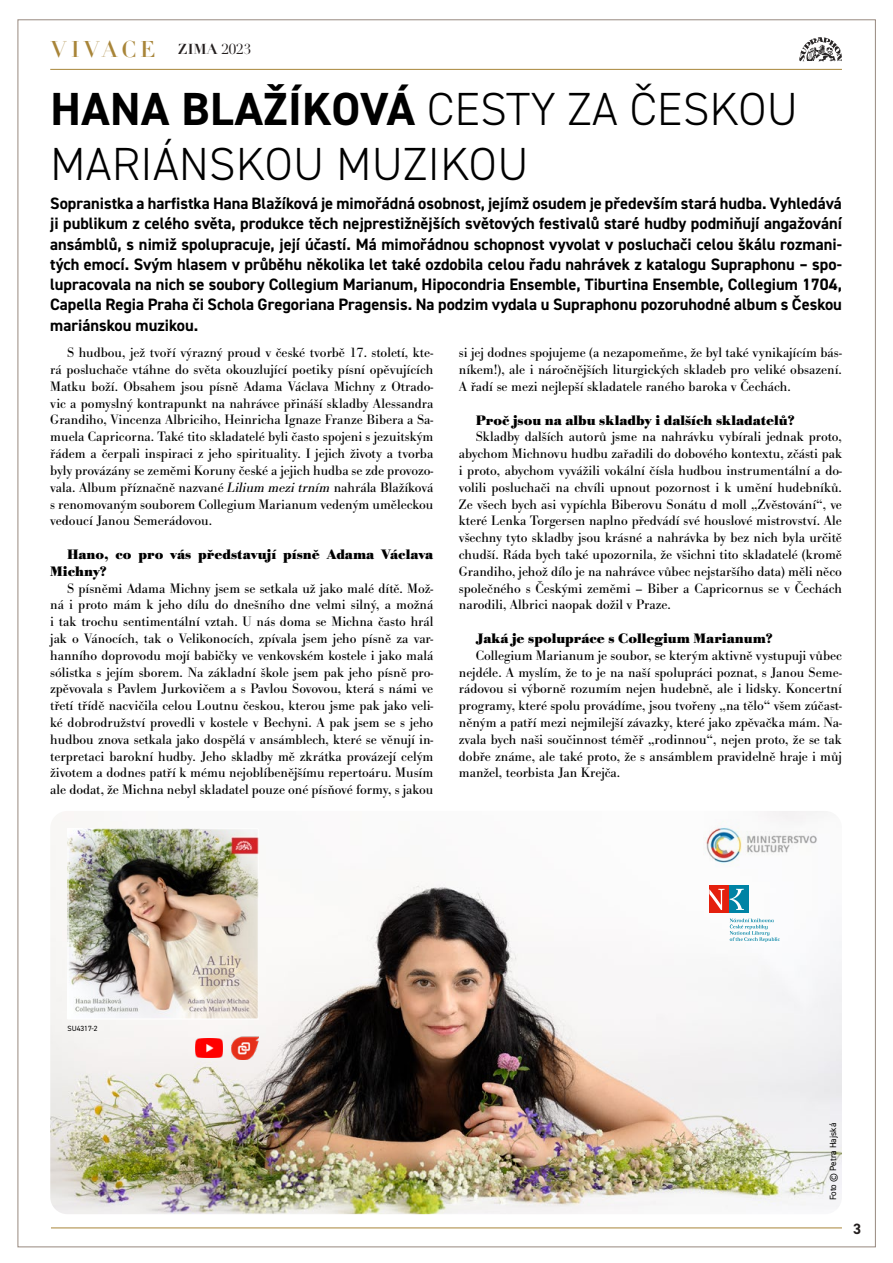
<style>
.page{position:relative;width:893px;height:1263px;background:#fff}
.page>*{position:absolute;margin:0;border:0;box-sizing:border-box;transform-origin:0 0}
.t1{font:300 46.5px/55.8px "DIN2014";letter-spacing:.01em;color:#000}
.t2{font:22.5px "Didot LT Pro Headline";letter-spacing:.175em;color:#a88539}
.t3{font:700 16.5px/20.2px "DIN2014";color:#000;text-align:justify}
.t4{font:700 15px "DIN2014";color:#231e1e}
.t5{font:14.25px/16.8px "Bodoni URW";color:#000;text-align:justify}
.t6{font:700 14.25px/16.8px "Bodoni URW";color:#000}
.t7{font:9px "DIN2014";color:#000}
.t8{font:7.5px "DIN2014";color:#000}
.s1{font-family:"Didot LT Pro";font-weight:700;font-size:14.25px;color:#231e1e}
.s2{font-family:"Didot LT Pro";font-size:14.25px;color:#231e1e}
.s3{font-weight:700}
.s4{font-style:italic}
</style>
<div class="page">
<hr style="left:50px;top:69px;width:792px;height:1px;background:#a88539">
<hr style="left:51px;top:1228px;width:791px;height:1px;background:#a88539">
<svg style="left:799px;top:37px;width:43px;height:25px"></svg>
<img style="left:50px;top:811px;width:792px;height:403px">
<img style="left:231px;top:1037px;width:28px;height:23px">
<img style="left:196px;top:1039px;width:27px;height:19px">
<img style="left:69px;top:830px;width:188px;height:187px">
<div style="left:67px;top:828px;width:192px;height:191px;border:1px solid #fff"></div>
<img style="left:704px;top:819px;width:118px;height:52px">
<div style="left:709px;top:885px;width:19px;height:28px;background:#e4200e"></div>
<div style="left:730px;top:885px;width:19px;height:28px;background:#0083a4"></div>
<svg style="left:709px;top:889px;width:35px;height:21px"></svg>
<svg style="left:730px;top:918px;width:50px;height:24px"></svg>
<h2 class="t2" style="left:51px;top:35px;width:202px">VIVACE <span class="s1">ZIMA</span> <span class="s2">2023</span></h2>
<h1 class="t1" style="left:50px;top:81px;width:749px"><span class="s3">HANA BLAŽÍKOVÁ</span> CESTY ZA ČESKOU<br>MARIÁNSKOU MUZIKOU</h1>
<p class="t3" style="left:50px;top:193px;width:793px">Sopranistka a harfistka Hana Blažíková je mimořádná osobnost, jejímž osudem je především stará hudba. Vyhledává ji publikum z celého světa, produkce těch nejprestižnějších světových festivalů staré hudby podmiňují angažování ansámblů, s nimiž spolupracuje, její účastí. Má mimořádnou schopnost vyvolat v posluchači celou škálu rozmani&shy;tých emocí. Svým hlasem v průběhu několika let také ozdobila celou řadu nahrávek z katalogu Supraphonu – spo&shy;lupracovala na nich se soubory Collegium Marianum, Hipocondria Ensemble, Tiburtina Ensemble, Collegium 1704, Capella Regia Praha či Schola Gregoriana Pragensis. Na podzim vydala u Supraphonu pozoruhodné album s Českou mariánskou muzikou.</p>
<p class="t5" style="left:50px;top:344px;width:385px;text-indent:17px">S hudbou, jež tvoří výrazný proud v české tvorbě 17. století, kte&shy;rá posluchače vtáhne do světa okouzlující poetiky písní opěvujících Matku boží. Obsahem jsou písně Adama Václava Michny z Otrado&shy;vic a pomyslný kontrapunkt na nahrávce přináší skladby Alessandra Grandiho, Vincenza Albriciho, Heinricha Ignaze Franze Bibera a Sa&shy;muela Capricorna. Také tito skladatelé byli často spojeni s jezuitským řádem a čerpali inspiraci z jeho spirituality. I jejich životy a tvorba byly provázány se zeměmi Koruny české a jejich hudba se zde provozo&shy;vala. Album příznačně nazvané <span class="s4">Lilium mezi trním</span> nahrála Blažíková s renomovaným souborem Collegium Marianum vedeným uměleckou vedoucí Janou Semerádovou.</p>
<p class="t6" style="left:50px;top:546px;width:385px;text-indent:17px">Hano, co pro vás představují písně Adama Václava<br>Michny?</p>
<p class="t5" style="left:50px;top:579px;width:385px;text-indent:17px">S písněmi Adama Michny jsem se setkala už jako malé dítě. Mož&shy;ná i proto mám k jeho dílu do dnešního dne velmi silný, a možná i tak trochu sentimentální vztah. U nás doma se Michna často hrál jak o Vánocích, tak o Velikonocích, zpívala jsem jeho písně za var&shy;hanního doprovodu mojí babičky ve venkovském kostele i jako malá sólistka s jejím sborem. Na základní škole jsem pak jeho písně pro&shy;zpěvovala s Pavlem Jurkovičem a s Pavlou Sovovou, která s námi ve třetí třídě nacvičila celou Loutnu českou, kterou jsme pak jako veli&shy;ké dobrodružství provedli v kostele v Bechyni. A pak jsem se s jeho hudbou znova setkala jako dospělá v ansámblech, které se věnují in&shy;terpretaci barokní hudby. Jeho skladby mě zkrátka provázejí celým životem a dodnes patří k mému nejoblíbenějšímu repertoáru. Musím ale dodat, že Michna nebyl skladatel pouze oné písňové formy, s jakou</p>
<p class="t5" style="left:459px;top:344px;width:385px">si jej dodnes spojujeme (a nezapomeňme, že byl také vynikajícím bás&shy;níkem!), ale i náročnějších liturgických skladeb pro veliké obsazení.<br>A řadí se mezi nejlepší skladatele raného baroka v Čechách.</p>
<p class="t6" style="left:476px;top:412px;width:320px">Proč jsou na albu skladby i dalších skladatelů?</p>
<p class="t5" style="left:459px;top:428px;width:385px;text-indent:17px">Skladby dalších autorů jsme na nahrávku vybírali jednak proto, abychom Michnovu hudbu zařadili do dobového kontextu, zčásti pak i proto, abychom vyvážili vokální čísla hudbou instrumentální a do&shy;volili posluchači na chvíli upnout pozornost i k umění hudebníků.<br>Ze všech bych asi vypíchla Biberovu Sonátu d moll „Zvěstování“, ve které Lenka Torgersen naplno předvádí své houslové mistrovství. Ale všechny tyto skladby jsou krásné a nahrávka by bez nich byla určitě chudší. Ráda bych také upozornila, že všichni tito skladatelé (kromě Grandiho, jehož dílo je na nahrávce vůbec nejstaršího data) měli něco společného s Českými zeměmi – Biber a Capricornus se v Čechách narodili, Albrici naopak dožil v Praze.</p>
<p class="t6" style="left:476px;top:630px;width:298px">Jaká je spolupráce s Collegium Marianum?</p>
<p class="t5" style="left:459px;top:647px;width:385px;text-indent:17px">Collegium Marianum je soubor, se kterým aktivně vystupuji vůbec nejdéle. A myslím, že to je na naší spolupráci poznat, s Janou Seme&shy;rádovou si výborně rozumím nejen hudebně, ale i lidsky. Koncertní programy, které spolu provádíme, jsou tvořeny „na tělo“ všem zúčast&shy;něným a patří mezi nejmilejší závazky, které jako zpěvačka mám. Na&shy;zvala bych naši součinnost téměř „rodinnou“, nejen proto, že se tak dobře známe, ale také proto, že s ansámblem pravidelně hraje i můj manžel, teorbista Jan Krejča.</p>
<p class="t8" style="left:67px;top:1023px;width:32px">SU4317-2</p>
<p class="t7" style="left:827px;top:1200px;width:79px;rotate:-90deg">Foto © Petra Hajská</p>
<p class="t4" style="left:853px;top:1218px;width:10px">3</p>
</div>
